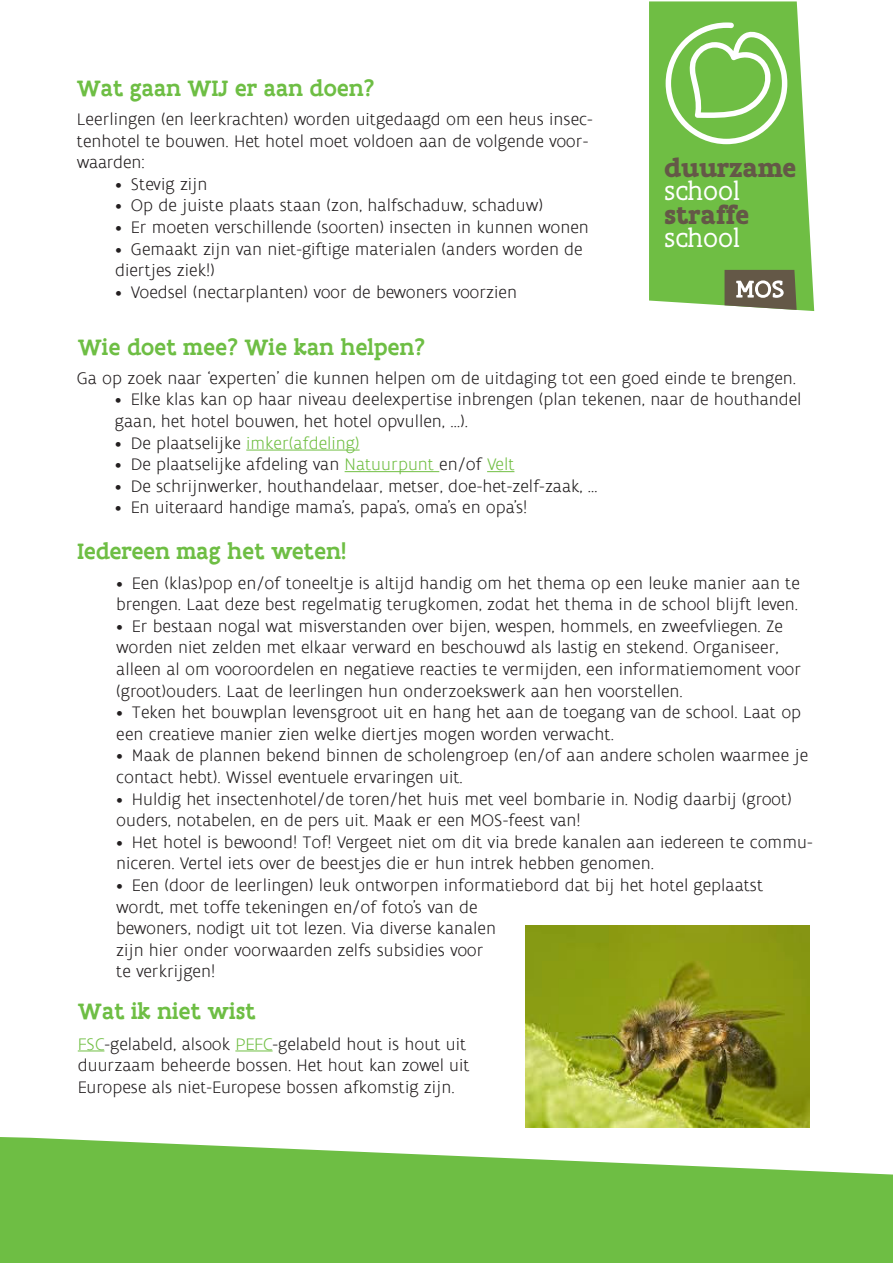
<style>
.page{position:relative;width:893px;height:1263px;background:#fff}
.page>*{position:absolute;margin:0;border:0;box-sizing:border-box;transform-origin:0 0}
.t1{font:700 27.6px/23.5px "Flanders Art Serif";letter-spacing:-.015em;color:#645847}
.t2{font:500 24px "Flanders Art Serif";color:#6ebe44}
.t3{font:300 18px/21.6px "Flanders Art Sans";color:#231f20}
.s1{font-weight:400;color:#fff}
.s2{color:#71bf44}
</style>
<div class="page">
<svg style="left:649px;top:1px;width:165px;height:310px;background:#7ec457"></svg>
<svg style="left:724px;top:270px;width:73px;height:40px"></svg>
<svg style="left:666px;top:22px;width:121px;height:122px"></svg>
<img style="left:525px;top:926px;width:285px;height:201px">
<hr style="left:246px;top:450px;width:114px;height:1px;background:#71bf44">
<hr style="left:345px;top:471px;width:94px;height:1px;background:#71bf44">
<svg style="left:487px;top:471px;width:27px;height:1px"></svg>
<svg style="left:78px;top:1051px;width:26px;height:1px"></svg>
<hr style="left:235px;top:1051px;width:38px;height:1px;background:#71bf44">
<svg style="left:0;top:1137px;width:893px;height:126px;background:#83c75f"></svg>
<p class="t2" style="left:77px;top:73px;width:299px">Wat gaan WIJ er aan doen?</p>
<p class="t3" style="left:77px;top:109px;width:517px">Leerlingen (en leerkrachten) worden uitgedaagd om een heus insec&shy;tenhotel te bouwen. Het hotel moet voldoen aan de volgende voor&shy;waarden:</p>
<p class="t3" style="left:115px;top:174px;width:94px">• Stevig zijn</p>
<p class="t3" style="left:115px;top:195px;width:430px">• Op de juiste plaats staan (zon, halfschaduw, schaduw)</p>
<p class="t3" style="left:115px;top:217px;width:475px">• Er moeten verschillende (soorten) insecten in kunnen wonen</p>
<p class="t3" style="left:115px;top:238px;width:469px">• Gemaakt zijn van niet-giftige materialen (anders worden de diertjes ziek!)</p>
<p class="t3" style="left:115px;top:282px;width:403px">• Voedsel (nectarplanten) voor de bewoners voorzien</p>
<p class="t2" style="left:78px;top:331px;width:349px">Wie doet mee? Wie kan helpen?</p>
<p class="t1" style="left:665px;top:155px;width:133px">duurzame <span class="s1">school </span>straffe <span class="s1">school</span></p>
<p class="t3" style="left:77px;top:368px;width:721px">Ga op zoek naar ‘experten’ die kunnen helpen om de uitdaging tot een goed einde te brengen.</p>
<p class="t3" style="left:115px;top:389px;width:688px">• Elke klas kan op haar niveau deelexpertise inbrengen (plan tekenen, naar de houthandel gaan, het hotel bouwen, het hotel opvullen, …).</p>
<p class="t3" style="left:115px;top:432px;width:246px">• De plaatselijke <span class="s2">imker(afdeling)</span></p>
<p class="t3" style="left:115px;top:454px;width:401px">• De plaatselijke afdeling van <span class="s2">Natuurpunt</span> en/of <span class="s2">Velt</span></p>
<p class="t3" style="left:115px;top:476px;width:484px">• De schrijnwerker, houthandelaar, metser, doe-het-zelf-zaak, …</p>
<p class="t3" style="left:115px;top:497px;width:414px">• En uiteraard handige mama’s, papa’s, oma’s en opa’s!</p>
<p class="t2" style="left:77px;top:536px;width:270px">Iedereen mag het weten!</p>
<p class="t3" style="left:116px;top:572px;width:685px">• Een (klas)pop en/of toneeltje is altijd handig om het thema op een leuke manier aan te brengen. Laat deze best regelmatig terugkomen, zodat het thema in de school blijft leven.</p>
<p class="t3" style="left:116px;top:616px;width:686px">• Er bestaan nogal wat misverstanden over bijen, wespen, hommels, en zweefvliegen. Ze worden niet zelden met elkaar verward en beschouwd als lastig en stekend. Organiseer, alleen al om vooroordelen en negatieve reacties te vermijden, een informatiemoment voor (groot)ouders. Laat de leerlingen hun onderzoekswerk aan hen voorstellen.</p>
<p class="t3" style="left:116px;top:702px;width:686px">• Teken het bouwplan levensgroot uit en hang het aan de toegang van de school. Laat op een creatieve manier zien welke diertjes mogen worden verwacht.</p>
<p class="t3" style="left:116px;top:745px;width:693px">• Maak de plannen bekend binnen de scholengroep (en/of aan andere scholen waarmee je contact hebt). Wissel eventuele ervaringen uit.</p>
<p class="t3" style="left:116px;top:788px;width:677px">• Huldig het insectenhotel/de toren/het huis met veel bombarie in. Nodig daarbij (groot) ouders, notabelen, en de pers uit. Maak er een MOS-feest van!</p>
<p class="t3" style="left:116px;top:832px;width:698px">• Het hotel is bewoond! Tof! Vergeet niet om dit via brede kanalen aan iedereen te commu&shy;niceren. Vertel iets over de beestjes die er hun intrek hebben genomen.</p>
<p class="t3" style="left:116px;top:875px;width:648px">• Een (door de leerlingen) leuk ontworpen informatiebord dat bij het hotel geplaatst wordt, met toffe tekeningen en/of foto’s van de<br>bewoners, nodigt uit tot lezen. Via diverse kanalen<br>zijn hier onder voorwaarden zelfs subsidies voor<br>te verkrijgen!</p>
<p class="t2" style="left:78px;top:996px;width:179px">Wat ik niet wist</p>
<p class="t3" style="left:78px;top:1033px;width:393px"><span class="s2">FSC</span>-gelabeld, alsook <span class="s2">PEFC</span>-gelabeld hout is hout uit duurzaam beheerde bossen. Het hout kan zowel uit<br>Europese als niet-Europese bossen afkomstig zijn.</p>
</div>
